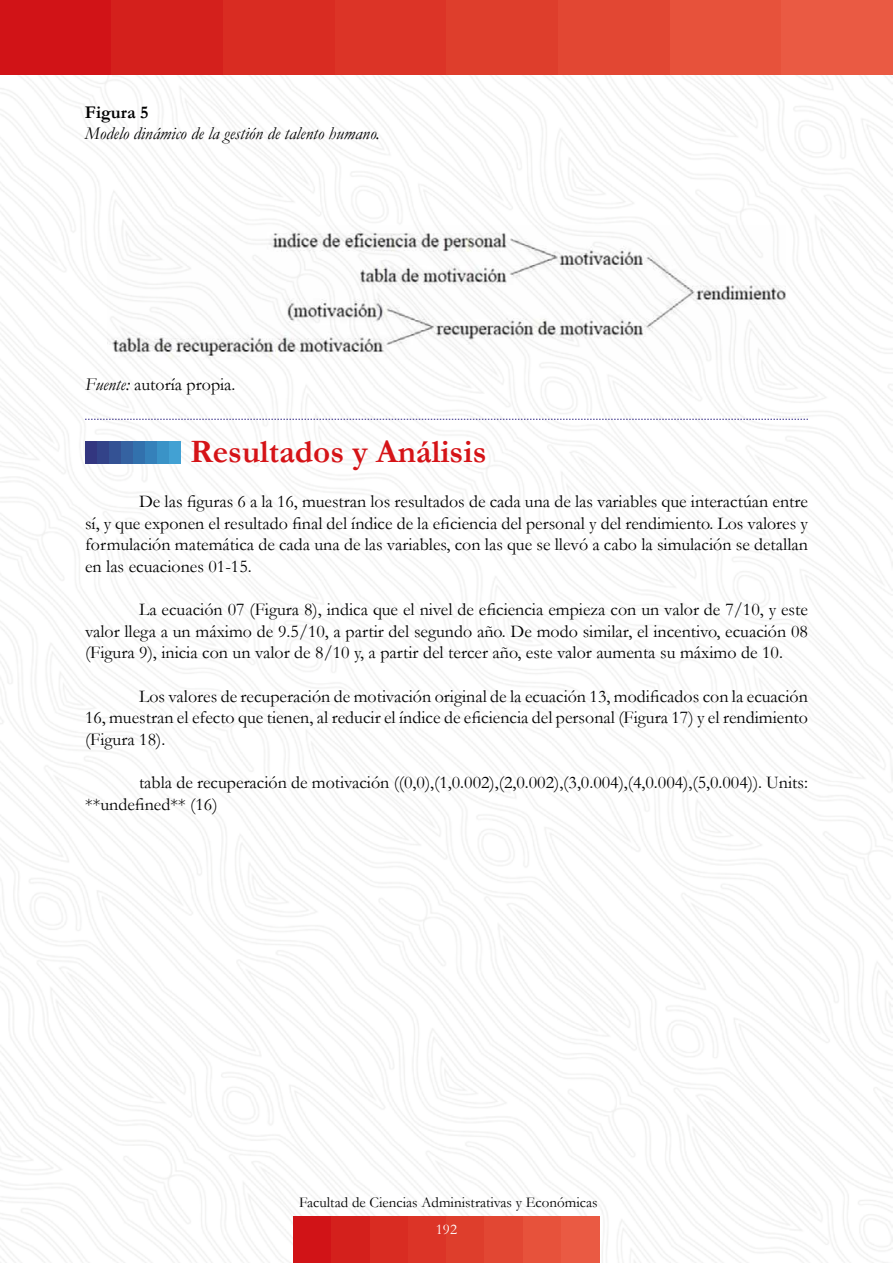
<style>
.page{position:relative;width:893px;height:1263px;background:#fff}
.page>*{position:absolute;margin:0;border:0;box-sizing:border-box;transform-origin:0 0}
.t1{font:700 33px "Garamond";color:#d51317}
.t2{font:18px/21.6px "Garamond";color:#000;text-align:justify}
.t3{font:italic 18px "Garamond";color:#000}
.t4{font:700 18px "Garamond";color:#000}
.t5{font:15px "Garamond";color:#000}
.t6{font:15px "Garamond";color:#fff}
.s1{font-style:italic}
</style>
<div class="page">
<img style="left:0;top:74px;width:893px;height:1189px">
<div style="left:293px;top:1216px;width:39px;height:47px;background:#d11317"></div>
<div style="left:332px;top:1216px;width:38px;height:47px;background:#d4201c"></div>
<div style="left:370px;top:1216px;width:38px;height:47px;background:#d92c22"></div>
<div style="left:408px;top:1216px;width:38px;height:47px;background:#dc3427"></div>
<div style="left:446px;top:1216px;width:39px;height:47px;background:#de3e2c"></div>
<div style="left:485px;top:1216px;width:38px;height:47px;background:#e24733"></div>
<div style="left:523px;top:1216px;width:38px;height:47px;background:#e7523b"></div>
<div style="left:561px;top:1216px;width:39px;height:47px;background:#ea5a43"></div>
<div style="left:0;top:0;width:112px;height:74px;background:#d11317"></div>
<div style="left:112px;top:0;width:111px;height:74px;background:#d4201c"></div>
<div style="left:223px;top:0;width:112px;height:74px;background:#d92c22"></div>
<div style="left:335px;top:0;width:112px;height:74px;background:#dc3427"></div>
<div style="left:447px;top:0;width:111px;height:74px;background:#de3e2c"></div>
<div style="left:558px;top:0;width:112px;height:74px;background:#e24733"></div>
<div style="left:670px;top:0;width:111px;height:74px;background:#e7523b"></div>
<div style="left:781px;top:0;width:112px;height:74px;background:#ea5a43"></div>
<img style="left:108px;top:226px;width:678px;height:133px">
<svg style="left:85px;top:419px;width:723px;height:1px"></svg>
<div style="left:85px;top:441px;width:12px;height:22px;background:#333680"></div>
<div style="left:97px;top:441px;width:12px;height:22px;background:#334389"></div>
<div style="left:109px;top:441px;width:12px;height:22px;background:#345294"></div>
<div style="left:121px;top:441px;width:12px;height:22px;background:#3562a1"></div>
<div style="left:133px;top:441px;width:12px;height:22px;background:#3271ad"></div>
<div style="left:145px;top:441px;width:12px;height:22px;background:#3581ba"></div>
<div style="left:157px;top:441px;width:12px;height:22px;background:#3a93c7"></div>
<div style="left:169px;top:441px;width:12px;height:22px;background:#42a1d3"></div>
<p class="t4" style="left:85px;top:100px;width:65px">Figura 5</p>
<p class="t3" style="left:85px;top:121px;width:296px">Modelo dinámico de la gestión de talento humano.</p>
<p class="t2" style="left:85px;top:373px;width:152px"><span class="s1">Fuente:</span> autoría propia.</p>
<h1 class="t1" style="left:190px;top:430px;width:298px">Resultados y Análisis</h1>
<p class="t2" style="left:85px;top:490px;width:724px;text-indent:54px">De las figuras 6 a la 16, muestran los resultados de cada una de las variables que interactúan entre sí, y que exponen el resultado final del índice de la eficiencia del personal y del rendimiento. Los valores y formulación matemática de cada una de las variables, con las que se llevó a cabo la simulación se detallan en las ecuaciones 01-15.</p>
<p class="t2" style="left:85px;top:598px;width:724px;text-indent:54px">La ecuación 07 (Figura 8), indica que el nivel de eficiencia empieza con un valor de 7/10, y este valor llega a un máximo de 9.5/10, a partir del segundo año. De modo similar, el incentivo, ecuación 08 (Figura 9), inicia con un valor de 8/10 y, a partir del tercer año, este valor aumenta su máximo de 10.</p>
<p class="t2" style="left:85px;top:685px;width:724px;text-indent:54px">Los valores de recuperación de motivación original de la ecuación 13, modificados con la ecuación 16, muestran el efecto que tienen, al reducir el índice de eficiencia del personal (Figura 17) y el rendimiento (Figura 18).</p>
<p class="t2" style="left:85px;top:771px;width:724px;text-indent:54px">tabla de recuperación de motivación ((0,0),(1,0.002),(2,0.002),(3,0.004),(4,0.004),(5,0.004)). Units: **undefined** (16)</p>
<p class="t5" style="left:299px;top:1192px;width:300px">Facultad de Ciencias Administrativas y Económicas</p>
<p class="t6" style="left:436px;top:1219px;width:23px">192</p>
</div>
